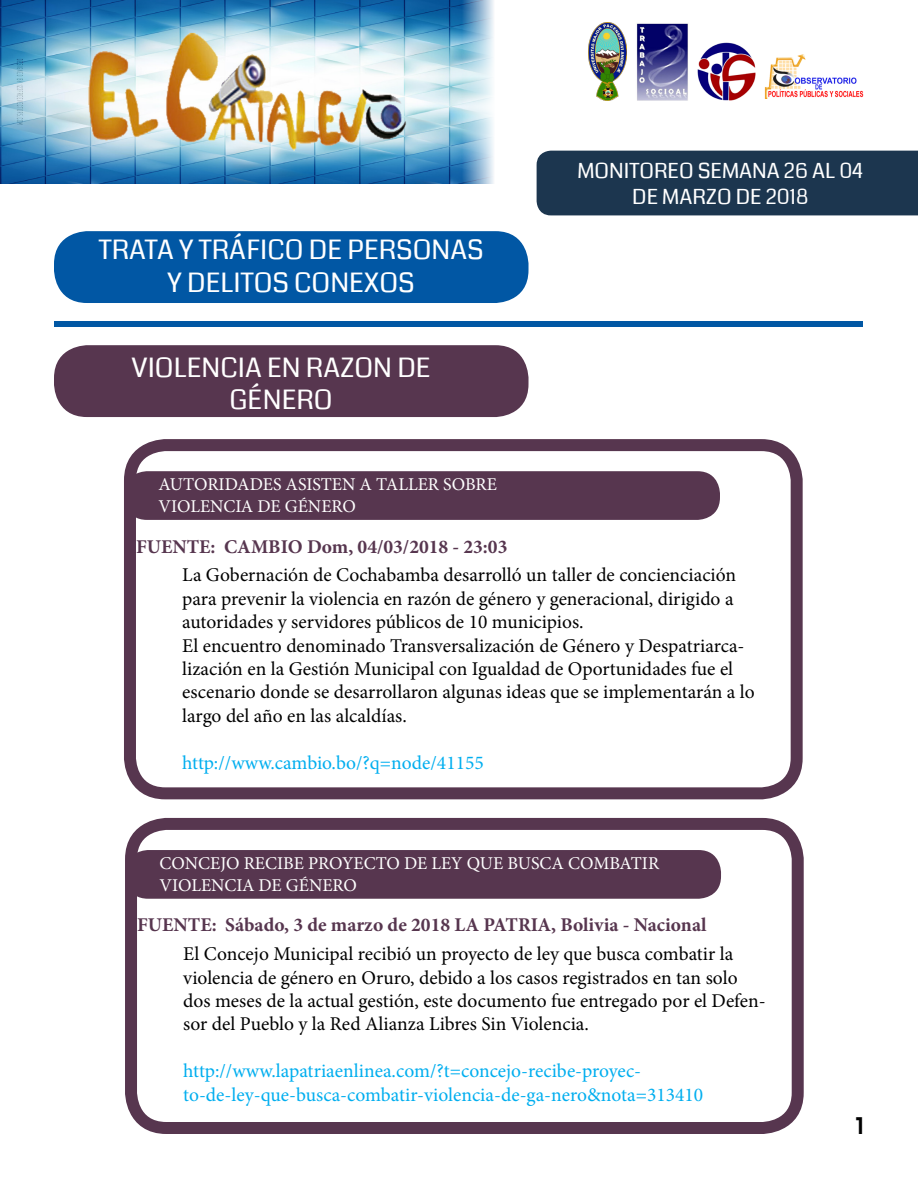
<style>
.page{position:relative;width:918px;height:1188px;background:#fff}
.page>*{position:absolute;margin:0;border:0;box-sizing:border-box;transform-origin:0 0}
.t1{font:27px/32.4px "Coda";color:#fff;text-align:center}
.t2{font:24px "Audiowide";color:#000}
.t3{font:21px "Coda";color:#fff}
.t4{font:19.5px/23.4px "Minion Pro";color:#000}
.t5{font:19.5px/23.4px "Minion Pro";color:#00aeef}
.t6{font:700 19.5px "Minion Pro";color:#57364f}
.t7{font:18px/21.6px "Minion Pro";color:#fff}
</style>
<div class="page">
<div style="left:537px;top:151px;width:381px;height:64px;background:#1c364f"></div>
<div style="left:54px;top:231px;width:475px;height:72px;background:#0157a4;border-radius:33px"></div>
<img style="left:0;top:0;width:494px;height:184px">
<div style="left:54px;top:345px;width:475px;height:72px;background:#57364f;border-radius:33px"></div>
<div style="left:124px;top:439px;width:679px;height:360px;border:12px solid #57364f;border-radius:35px"></div>
<div style="left:125px;top:818px;width:679px;height:316px;border:12px solid #57364f;border-radius:35px"></div>
<div style="left:124px;top:471px;width:596px;height:49px;background:#57364f;border-radius:22px"></div>
<div style="left:126px;top:850px;width:595px;height:49px;background:#57364f;border-radius:22px"></div>
<img style="left:765px;top:54px;width:99px;height:45px">
<img style="left:698px;top:43px;width:57px;height:58px">
<img style="left:636px;top:23px;width:52px;height:78px">
<img style="left:588px;top:23px;width:39px;height:78px">
<div style="left:55px;top:322px;width:808px;height:5px;background:#0157a4"></div>
<p class="t1" style="left:99px;top:234px;width:386px">TRATA Y TRÁFICO DE PERSONAS<br>Y DELITOS CONEXOS</p>
<p class="t1" style="left:132px;top:351px;width:301px">VIOLENCIA EN RAZON DE</p>
<p class="t1" style="left:230px;top:383px;width:104px">GÉNERO</p>
<p class="t7" style="left:159px;top:474px;width:340px">AUTORIDADES ASISTEN A TALLER SOBRE<br>VIOLENCIA DE GÉNERO</p>
<p class="t6" style="left:136px;top:533px;width:373px">FUENTE: CAMBIO Dom, 04/03/2018 - 23:03</p>
<p class="t3" style="left:578px;top:157px;width:287px">MONITOREO SEMANA 26 AL 04</p>
<p class="t3" style="left:632px;top:182px;width:178px">DE MARZO DE 2018</p>
<p class="t4" style="left:182px;top:563px;width:555px">La Gobernación de Cochabamba desarrolló un taller de concienciación para prevenir la violencia en razón de género y generacional, dirigido a autoridades y servidores públicos de 10 municipios.</p>
<p class="t4" style="left:182px;top:634px;width:574px">El encuentro denominado Transversalización de Género y Despatriarca&shy;lización en la Gestión Municipal con Igualdad de Oportunidades fue el escenario donde se desarrollaron algunas ideas que se implementarán a lo largo del año en las alcaldías.</p>
<p class="t5" style="left:182px;top:751px;width:303px">http://www.cambio.bo/?q=node/41155</p>
<p class="t7" style="left:160px;top:853px;width:501px">CONCEJO RECIBE PROYECTO DE LEY QUE BUSCA COMBATIR</p>
<p class="t7" style="left:160px;top:874px;width:199px">VIOLENCIA DE GÉNERO</p>
<p class="t6" style="left:137px;top:911px;width:571px">FUENTE: Sábado, 3 de marzo de 2018 LA PATRIA, Bolivia - Nacional</p>
<p class="t4" style="left:183px;top:942px;width:584px">El Concejo Municipal recibió un proyecto de ley que busca combatir la violencia de género en Oruro, debido a los casos registrados en tan solo dos meses de la actual gestión, este documento fue entregado por el Defen&shy;sor del Pueblo y la Red Alianza Libres Sin Violencia.</p>
<p class="t5" style="left:183px;top:1059px;width:522px">http://www.lapatriaenlinea.com/?t=concejo-recibe-proyec&shy;to-de-ley-que-busca-combatir-violencia-de-ga-nero&amp;nota=313410</p>
<p class="t2" style="left:855px;top:1110px;width:10px">1</p>
</div>
